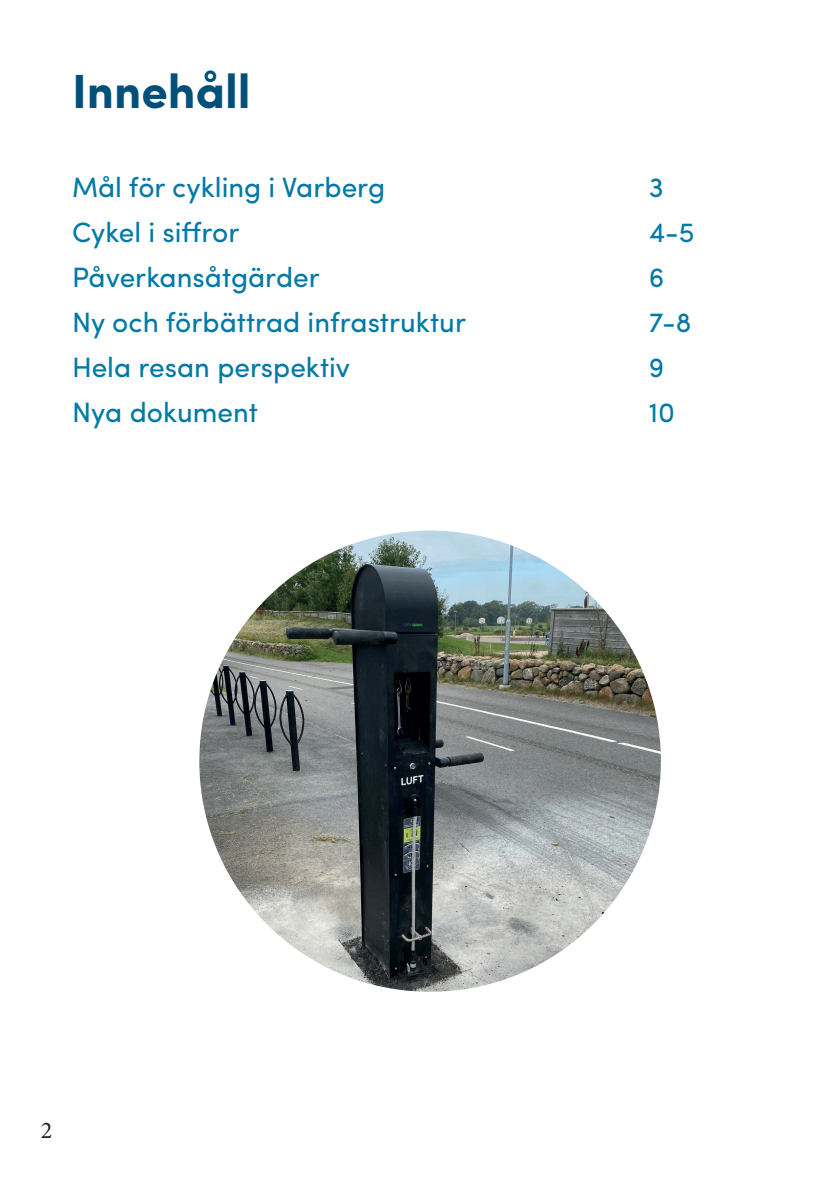
<style>
.page{position:relative;width:840px;height:1191px;background:#fff}
.page>*{position:absolute;margin:0;border:0;box-sizing:border-box;transform-origin:0 0}
.t1{font:700 48px "Sofia Pro";color:#005079}
.t2{font:28px "Sofia Pro";color:#0079a6}
.t3{font:24px "Minion Pro";color:#231f20}
</style>
<div class="page">
<img style="left:193px;top:524px;width:473px;height:473px;border-radius:237px">
<div style="left:187px;top:518px;width:485px;height:485px;border:12px solid #fff;border-radius:50%"></div>
<h1 class="t1" style="left:72px;top:55px;width:180px">Innehåll</h1>
<p class="t2" style="left:72px;top:166px;width:314px">Mål för cykling i Varberg</p>
<p class="t2" style="left:648px;top:166px;width:16px">3</p>
<p class="t2" style="left:72px;top:211px;width:169px">Cykel i siffror</p>
<p class="t2" style="left:648px;top:211px;width:47px">4-5</p>
<p class="t2" style="left:72px;top:256px;width:249px">Påverkansåtgärder</p>
<p class="t2" style="left:648px;top:256px;width:17px">6</p>
<p class="t2" style="left:72px;top:301px;width:395px">Ny och förbättrad infrastruktur</p>
<p class="t2" style="left:648px;top:301px;width:44px">7-8</p>
<p class="t2" style="left:72px;top:346px;width:279px">Hela resan perspektiv</p>
<p class="t2" style="left:648px;top:346px;width:17px">9</p>
<p class="t2" style="left:72px;top:391px;width:187px">Nya dokument</p>
<p class="t2" style="left:648px;top:391px;width:28px">10</p>
<p class="t3" style="left:41px;top:1114px;width:13px">2</p>
</div>
